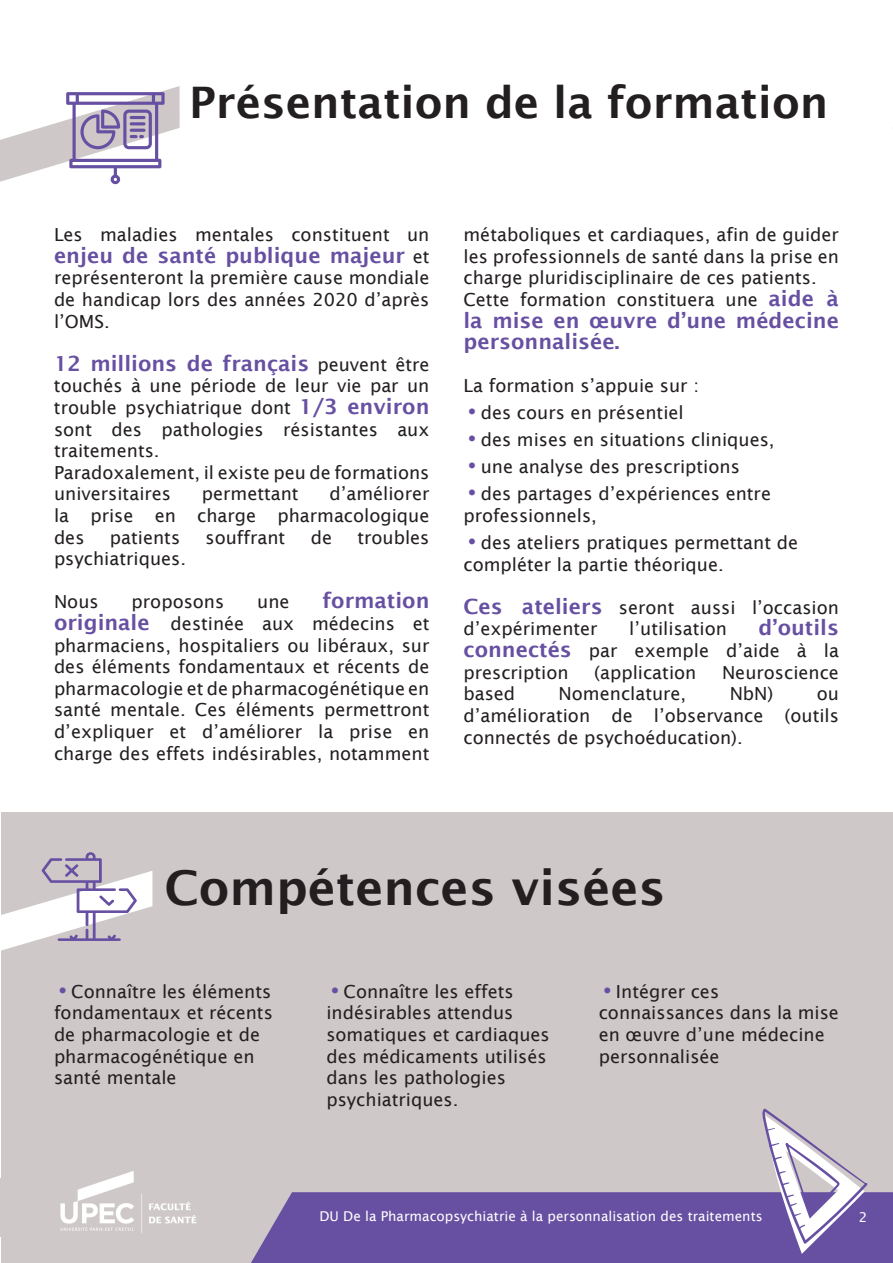
<style>
.page{position:relative;width:893px;height:1263px;background:#fff}
.page>*{position:absolute;margin:0;border:0;box-sizing:border-box;transform-origin:0 0}
.t1{font:600 48px "Lucida Sans";color:#231f20}
.t2{font:600 43.5px "Lucida Sans";color:#231f20}
.t3{font:600 21px/21.6px "Lucida Sans";color:#6750a2}
.t4{font:18px/21.6px "Lucida Sans";color:#231f20}
.t5{font:13.5px "Lucida Sans";color:#fff}
.s1{font-weight:400;font-size:18px;color:#231f20}
.s2{font-weight:600;font-size:21px;color:#6750a2}
.s3{font-weight:600;font-size:27px;color:#6750a2}
</style>
<div class="page">
<div style="left:1px;top:812px;width:891px;height:451px;background:#cec9c8"></div>
<svg style="left:1px;top:852px;width:151px;height:99px"></svg>
<svg style="left:0;top:86px;width:180px;height:99px"></svg>
<div style="left:251px;top:1192px;width:642px;height:71px;background:#6750a2"></div>
<svg style="left:761px;top:1108px;width:107px;height:146px"></svg>
<div style="left:0;top:1177px;width:248px;height:59px;background:#cec9c8"></div>
<img style="left:60px;top:1171px;width:137px;height:62px">
<p class="t2" style="left:189px;top:78px;width:641px">Présentation de la formation</p>
<p class="t4" style="left:54px;top:224px;width:377px">Les maladies mentales constituent un</p>
<p class="t3" style="left:54px;top:244px;width:377px">enjeu de santé publique majeur <span class="s1">et</span></p>
<p class="t4" style="left:54px;top:267px;width:377px;text-align:justify">représenteront la première cause mondiale de handicap lors des années 2020 d’après l’OMS.</p>
<p class="t3" style="left:54px;top:352px;width:377px">12 millions de français <span class="s1">peuvent être</span></p>
<p class="t4" style="left:54px;top:375px;width:377px;text-align:justify">touchés à une période de leur vie par un trouble psychiatrique dont <span class="s2">1/3 environ </span>sont des pathologies résistantes aux traitements.</p>
<p class="t4" style="left:54px;top:462px;width:377px">Paradoxalement, il existe peu de formations universitaires</p>
<p class="t4" style="left:54px;top:483px;width:377px;text-align:justify;text-indent:275px">d’améliorer la prise en charge pharmacologique des</p>
<p class="t4" style="left:202px;top:483px;width:98px">permettant</p>
<p class="t4" style="left:110px;top:526px;width:72px">patients</p>
<p class="t4" style="left:206px;top:526px;width:81px">souffrant</p>
<p class="t4" style="left:311px;top:526px;width:23px">de</p>
<p class="t4" style="left:357px;top:526px;width:74px">troubles</p>
<p class="t4" style="left:54px;top:548px;width:134px">psychiatriques.</p>
<p class="t4" style="left:54px;top:591px;width:46px">Nous</p>
<p class="t4" style="left:132px;top:591px;width:94px">proposons</p>
<p class="t4" style="left:257px;top:591px;width:34px">une</p>
<p class="t3" style="left:323px;top:590px;width:108px">formation</p>
<p class="t4" style="left:54px;top:613px;width:377px;text-align:justify"><span class="s2">originale</span> destinée aux médecins et pharmaciens, hospitaliers ou libéraux, sur des éléments fondamentaux et récents de pharmacologie et de pharmacogénétique en santé mentale. Ces éléments permettront d’expliquer et d’améliorer la prise en charge des effets indésirables, notamment</p>
<p class="t4" style="left:463px;top:224px;width:377px;text-align:justify">métaboliques et cardiaques, afin de guider les professionnels de santé dans la prise en charge pluridisciplinaire de ces patients.</p>
<p class="t4" style="left:463px;top:289px;width:377px">Cette formation constituera une <span class="s2">aide à</span></p>
<p class="t3" style="left:463px;top:309px;width:377px">la mise en œuvre d’une médecine personnalisée.</p>
<p class="t4" style="left:463px;top:375px;width:237px">La formation s’appuie sur :</p>
<p class="t4" style="left:463px;top:402px;width:222px"><span class="s3">•</span>des cours en présentiel</p>
<p class="t4" style="left:463px;top:429px;width:313px"><span class="s3">•</span>des mises en situations cliniques,</p>
<p class="t4" style="left:463px;top:456px;width:278px"><span class="s3">•</span>une analyse des prescriptions</p>
<p class="t4" style="left:463px;top:483px;width:309px"><span class="s3">•</span>des partages d’expériences entre professionnels,</p>
<p class="t4" style="left:463px;top:532px;width:336px"><span class="s3">•</span>des ateliers pratiques permettant de compléter la partie théorique.</p>
<p class="t4" style="left:463px;top:597px;width:377px"><span class="s2">Ces ateliers</span> seront aussi l’occasion d’expérimenter</p>
<p class="t4" style="left:629px;top:618px;width:99px">l’utilisation</p>
<p class="t3" style="left:759px;top:617px;width:82px">d’outils</p>
<p class="t4" style="left:463px;top:640px;width:377px"><span class="s2">connectés</span> par exemple d’aide à la prescription</p>
<p class="t4" style="left:594px;top:661px;width:104px">(application</p>
<p class="t4" style="left:722px;top:661px;width:118px">Neuroscience</p>
<p class="t4" style="left:463px;top:683px;width:53px">based</p>
<p class="t4" style="left:559px;top:683px;width:129px">Nomenclature,</p>
<p class="t4" style="left:730px;top:683px;width:45px">NbN)</p>
<p class="t4" style="left:463px;top:683px;width:377px;text-align:justify;text-indent:353px">ou d’amélioration de l’observance (outils connectés de psychoéducation).</p>
<p class="t1" style="left:165px;top:860px;width:503px">Compétences visées</p>
<p class="t4" style="left:54px;top:980px;width:220px"><span class="s3">•</span>Connaître les éléments fondamentaux et récents de pharmacologie et de pharmacogénétique en santé mentale</p>
<p class="t4" style="left:326px;top:980px;width:225px"><span class="s3">•</span>Connaître les effets indésirables attendus somatiques et cardiaques des médicaments utilisés dans les pathologies psychiatriques.</p>
<p class="t4" style="left:599px;top:980px;width:242px"><span class="s3">•</span>Intégrer ces connaissances dans la mise en œuvre d’une médecine personnalisée</p>
<p class="t5" style="left:320px;top:1209px;width:445px">DU De la Pharmacopsychiatrie à la personnalisation des traitements</p>
<p class="t5" style="left:859px;top:1209px;width:10px">2</p>
</div>
